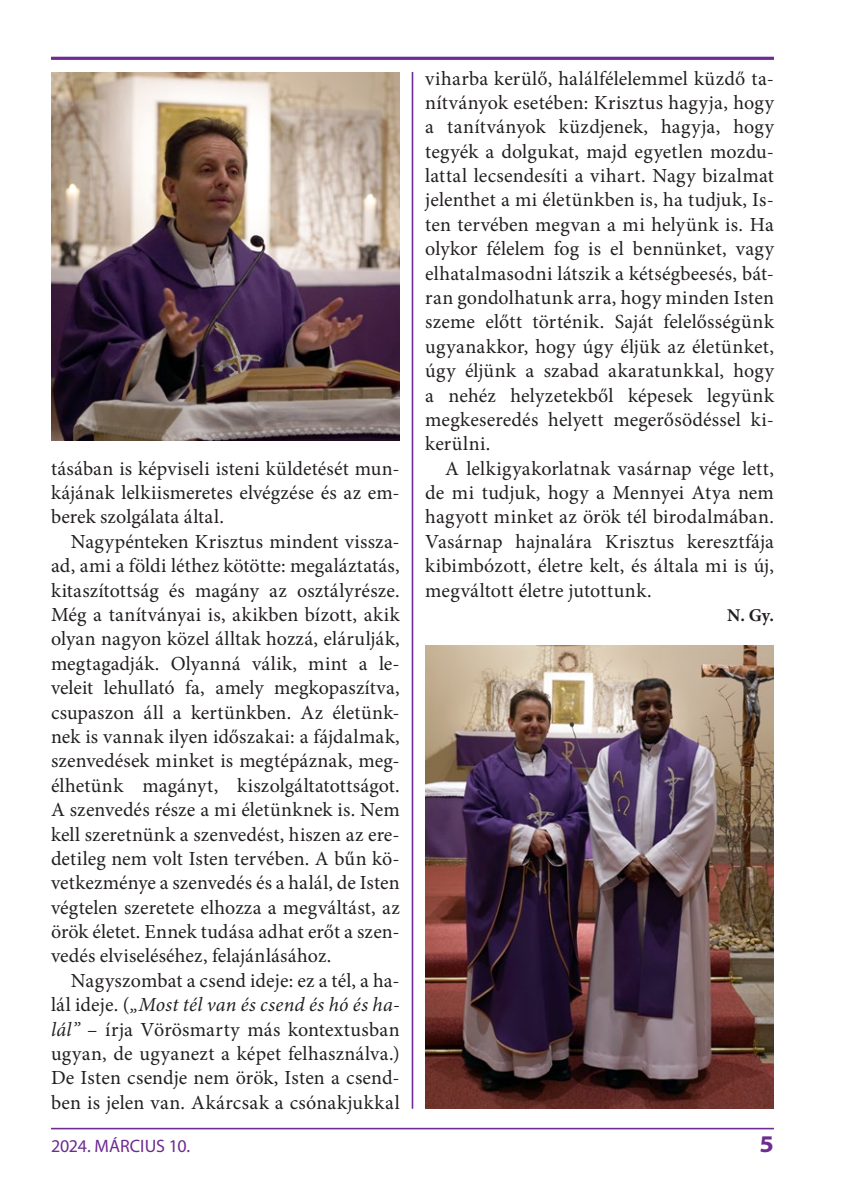
<style>
.page{position:relative;width:842px;height:1191px;background:#fff}
.page>*{position:absolute;margin:0;border:0;box-sizing:border-box;transform-origin:0 0}
.t1{font:700 semi-expanded 24px "Myriad Pro";color:#6e2c91}
.kenyér{font:20px/24.4px "Minion Pro";letter-spacing:.01em;color:#231f20;text-align:justify}
.t2{font:18px "Myriad Pro";letter-spacing:-.005em;color:#6e2c91}
.kenyér-2{font:700 18px "Minion Pro";color:#231f20}
.s1{font-style:italic}
</style>
<div class="page">
<hr style="left:51px;top:1127px;width:723px;height:2px;background:#6e2c91">
<hr style="left:51px;top:57px;width:723px;height:3px;background:#6e2c91">
<hr style="left:412px;top:72px;width:1px;height:1036px;background:#6e2c91">
<img style="left:425px;top:645px;width:349px;height:463px">
<img style="left:51px;top:72px;width:349px;height:369px">
<p class="kenyér" style="left:51px;top:456px;width:350px">tásában is képviseli isteni küldetését mun&shy;kájának lelkiismeretes elvégzése és az em&shy;berek szolgálata által.</p>
<p class="kenyér" style="left:51px;top:529px;width:350px;text-indent:20px">Nagypénteken Krisztus mindent vissza&shy;ad, ami a földi léthez kötötte: megaláztatás, kitaszítottság és magány az osztályrésze.<br>Még a tanítványai is, akikben bízott, akik olyan nagyon közel álltak hozzá, elárulják, megtagadják. Olyanná válik, mint a le&shy;veleit lehullató fa, amely megkopaszítva, csupaszon áll a kertünkben. Az életünk&shy;nek is vannak ilyen időszakai: a fájdalmak, szenvedések minket is megtépáznak, meg&shy;élhetünk magányt, kiszolgáltatottságot.<br>A szenvedés része a mi életünknek is. Nem kell szeretnünk a szenvedést, hiszen az ere&shy;detileg nem volt Isten tervében. A bűn kö&shy;vetkezménye a szenvedés és a halál, de Isten végtelen szeretete elhozza a megváltást, az örök életet. Ennek tudása adhat erőt a szen&shy;vedés elviseléséhez, felajánlásához.</p>
<p class="kenyér" style="left:51px;top:968px;width:350px;text-indent:20px">Nagyszombat a csend ideje: ez a tél, a ha&shy;lál ideje. (<span class="s1">„Most tél van és csend és hó és ha&shy;lál”</span> – írja Vörösmarty más kontextusban ugyan, de ugyanezt a képet felhasználva.)<br>De Isten csendje nem örök, Isten a csend&shy;ben is jelen van. Akárcsak a csónakjukkal</p>
<p class="kenyér" style="left:425px;top:66px;width:350px">viharba kerülő, halálfélelemmel küzdő ta&shy;nítványok esetében: Krisztus hagyja, hogy a tanítványok küzdjenek, hagyja, hogy tegyék a dolgukat, majd egyetlen mozdu&shy;lattal lecsendesíti a vihart. Nagy bizalmat jelenthet a mi életünkben is, ha tudjuk, Is&shy;ten tervében megvan a mi helyünk is. Ha olykor félelem fog is el bennünket, vagy elhatalmasodni látszik a kétségbeesés, bát&shy;ran gondolhatunk arra, hogy minden Isten szeme előtt történik. Saját felelősségünk ugyanakkor, hogy úgy éljük az életünket, úgy éljünk a szabad akaratunkkal, hogy a nehéz helyzetekből képesek legyünk megkeseredés helyett megerősödéssel ki&shy;kerülni.</p>
<p class="kenyér" style="left:425px;top:456px;width:350px;text-indent:20px">A lelkigyakorlatnak vasárnap vége lett, de mi tudjuk, hogy a Mennyei Atya nem hagyott minket az örök tél birodalmában.<br>Vasárnap hajnalára Krisztus keresztfája kibimbózott, életre kelt, és általa mi is új, megváltott életre jutottunk.</p>
<p class="kenyér-2" style="left:727px;top:602px;width:48px">N. Gy.</p>
<p class="t2" style="left:51px;top:1135px;width:141px">2024. MÁRCIUS 10.</p>
<p class="t1" style="left:760px;top:1128px;width:16px">5</p>
</div>
